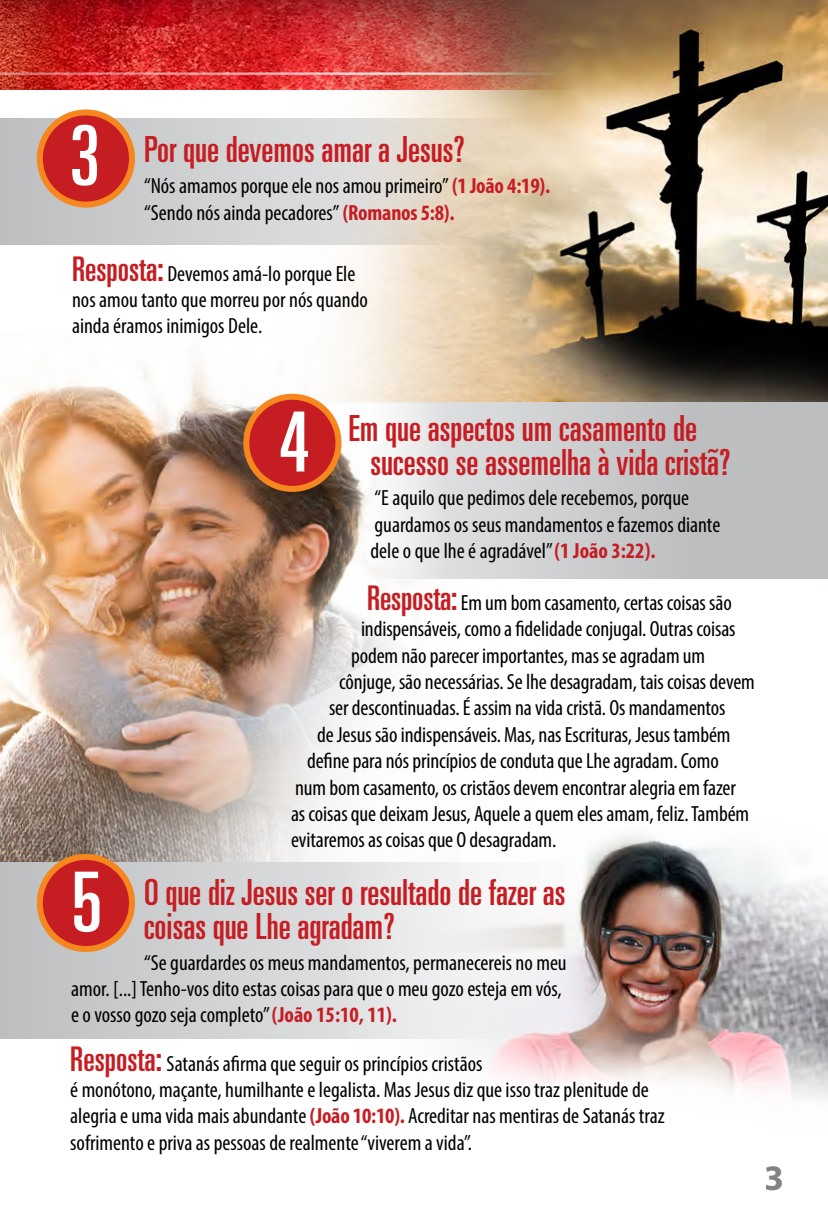
<style>
.page{position:relative;width:828px;height:1224px;background:#fff}
.page>*{position:absolute;margin:0;border:0;box-sizing:border-box;transform-origin:0 0}
.t1{font:ultra-condensed 83px "Univers";color:#fff}
.t2{font:ultra-condensed 36px/34px "Univers";color:#c61d23}
.t3{font:700 36px "Myriad Pro";color:#808285}
.t4{font:condensed 22px/26.4px "Myriad Pro";letter-spacing:-.005em;color:#000}
.s1{font-weight:700;color:#c61d23}
.s2{font-family:"Univers";font-stretch:ultra-condensed;font-size:34px;color:#c61d23}
</style>
<div class="page">
<img style="left:0;top:0;width:828px;height:1099px">
<div style="left:40px;top:112px;width:92px;height:93px;background:#c61d23;border-radius:50%"></div>
<div style="left:37px;top:109px;width:98px;height:99px;border:6px solid #f6871f;border-radius:50%"></div>
<svg style="left:0;top:863px;width:644px;height:176px"></svg>
<div style="left:40px;top:857px;width:92px;height:92px;background:#c61d23;border-radius:50%"></div>
<div style="left:37px;top:854px;width:98px;height:98px;border:6px solid #f6871f;border-radius:50%"></div>
<svg style="left:264px;top:403px;width:564px;height:176px;background:#c7c5c4"></svg>
<div style="left:246px;top:397px;width:92px;height:92px;background:#c61d23;border-radius:50%"></div>
<div style="left:243px;top:394px;width:98px;height:98px;border:6px solid #f6871f;border-radius:50%"></div>
<h1 class="t1" style="left:69px;top:108px;width:32px">3</h1>
<h2 class="t2" style="left:144px;top:132px;width:322px">Por que devemos amar a Jesus?</h2>
<p class="t4" style="left:144px;top:172px;width:408px">“Nós amamos porque ele nos amou primeiro” <span class="s1">(1 João 4:19). </span>“Sendo nós ainda pecadores” <span class="s1">(Romanos 5:8).</span></p>
<p class="t4" style="left:72px;top:260px;width:297px"><span class="s2">Resposta:</span> Devemos amá-lo porque Ele nos amou tanto que morreu por nós quando ainda éramos inimigos Dele.</p>
<h1 class="t1" style="left:279px;top:395px;width:32px">4</h1>
<h2 class="t2" style="left:370px;top:411px;width:362px;text-indent:-22px">Em que aspectos um casamento de sucesso se assemelha à vida cristã?</h2>
<p class="t4" style="left:370px;top:485px;width:351px">“E aquilo que pedimos dele recebemos, porque guardamos os seus mandamentos e fazemos diante dele o que lhe é agradável” <span class="s1">(1 João 3:22).</span></p>
<p class="t4" style="left:367px;top:589px;width:366px"><span class="s2">Resposta:</span> Em um bom casamento, certas coisas são</p>
<p class="t4" style="left:361px;top:616px;width:376px">indispensáveis, como a fidelidade conjugal. Outras coisas</p>
<p class="t4" style="left:351px;top:642px;width:356px">podem não parecer importantes, mas se agradam um</p>
<p class="t4" style="left:339px;top:668px;width:417px">cônjuge, são necessárias. Se lhe desagradam, tais coisas devem</p>
<p class="t4" style="left:329px;top:695px;width:398px">ser descontinuadas. É assim na vida cristã. Os mandamentos</p>
<p class="t4" style="left:317px;top:721px;width:415px">de Jesus são indispensáveis. Mas, nas Escrituras, Jesus também</p>
<p class="t4" style="left:307px;top:748px;width:413px">define para nós princípios de conduta que Lhe agradam. Como</p>
<p class="t4" style="left:295px;top:774px;width:442px">num bom casamento, os cristãos devem encontrar alegria em fazer</p>
<p class="t4" style="left:291px;top:800px;width:460px">as coisas que deixam Jesus, Aquele a quem eles amam, feliz. Também</p>
<p class="t4" style="left:291px;top:827px;width:267px">evitaremos as coisas que O desagradam.</p>
<h1 class="t1" style="left:71px;top:855px;width:32px">5</h1>
<h2 class="t2" style="left:144px;top:875px;width:423px">O que diz Jesus ser o resultado de fazer as coisas que Lhe agradam?</h2>
<p class="t4" style="left:71px;top:949px;width:497px;text-indent:73px">“Se guardardes os meus mandamentos, permanecereis no meu amor. [...] Tenho-vos dito estas coisas para que o meu gozo esteja em vós, e o vosso gozo seja completo” <span class="s1">(João 15:10, 11).</span></p>
<p class="t4" style="left:70px;top:1050px;width:596px"><span class="s2">Resposta:</span> Satanás afirma que seguir os princípios cristãos<br>é monótono, maçante, humilhante e legalista. Mas Jesus diz que isso traz plenitude de alegria e uma vida mais abundante <span class="s1">(João 10:10).</span> Acreditar nas mentiras de Satanás traz sofrimento e priva as pessoas de realmente “viverem a vida”.</p>
<h2 class="t3" style="left:765px;top:1155px;width:21px">3</h2>
</div>
